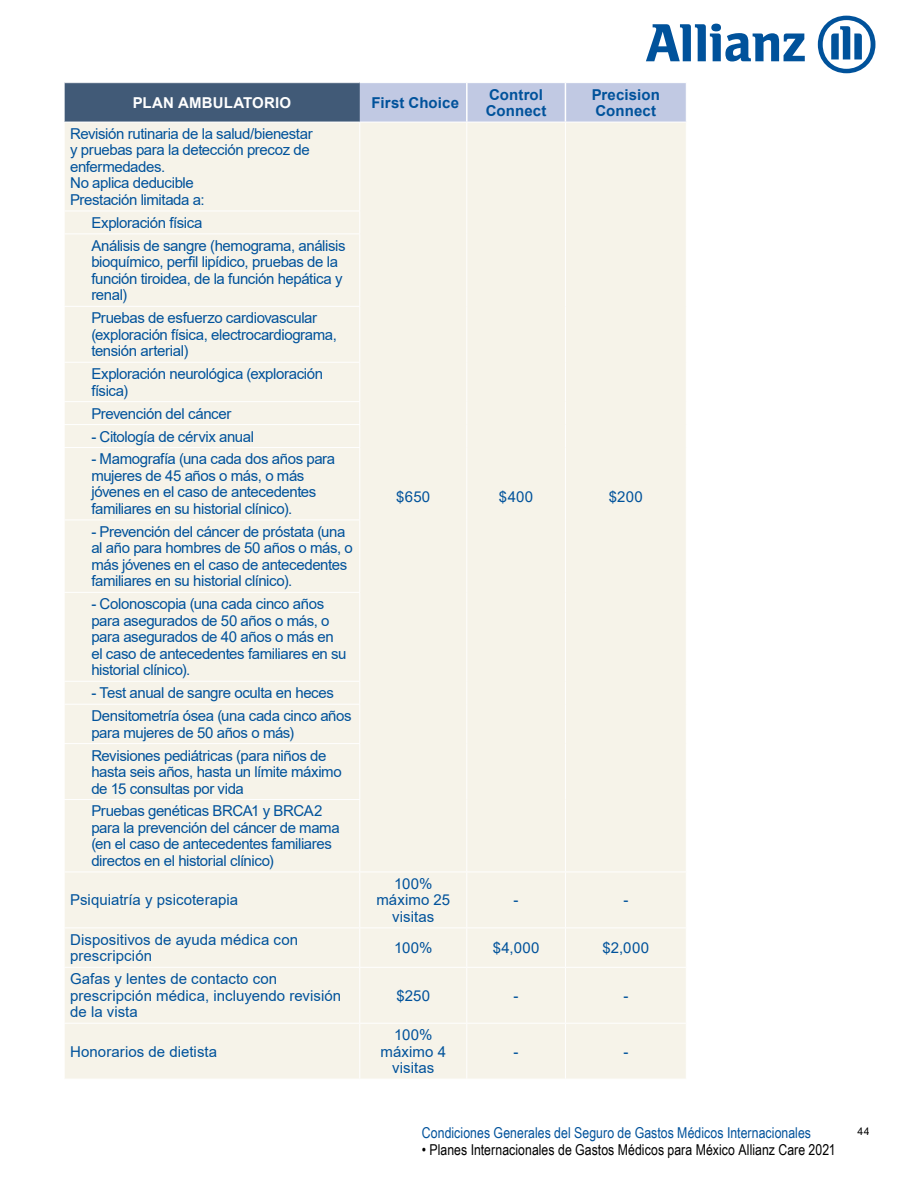
<style>
.page{position:relative;width:918px;height:1188px;background:#fff}
.page>*{position:absolute;margin:0;border:0;box-sizing:border-box;transform-origin:0 0}
.t1{font:15px/16.5px "Arial";letter-spacing:-.025em;color:#00529b}
.t2{font:15px/16.5px "Arial";letter-spacing:.005em;color:#00529b;text-align:center}
.t3{font:15px "Arial Narrow";color:#000}
.t4{font:15px "Arial Narrow";letter-spacing:.005em;color:#00529b}
.t5{font:700 15px/16.5px "Arial";letter-spacing:.01em;color:#00529b}
.t6{font:15px "Arial";color:#00529b}
.t7{font:700 15px "Arial";letter-spacing:.01em;color:#fff}
.t8{font:10.5px "Arial";color:#000}
</style>
<div class="page">
<svg style="left:646px;top:24px;width:159px;height:38px"></svg>
<svg style="left:818px;top:16px;width:57px;height:57px"></svg>
<div style="left:64px;top:83px;width:296px;height:39px;background:#415a77"></div>
<div style="left:360px;top:83px;width:326px;height:39px;background:#c1c9e3"></div>
<div style="left:65px;top:123px;width:621px;height:956px;background:#f6f3e9"></div>
<hr style="left:359px;top:122px;width:1px;height:89px;background:#fff">
<hr style="left:466px;top:122px;width:1px;height:89px;background:#fff">
<hr style="left:565px;top:122px;width:1px;height:89px;background:#fff">
<hr style="left:64px;top:211px;width:296px;height:1px;background:#fff">
<svg style="left:359px;top:212px;width:1px;height:22px"></svg>
<svg style="left:466px;top:211px;width:1px;height:23px"></svg>
<svg style="left:565px;top:211px;width:1px;height:23px"></svg>
<hr style="left:64px;top:234px;width:296px;height:1px;background:#fff">
<hr style="left:359px;top:234px;width:1px;height:72px;background:#fff">
<hr style="left:466px;top:234px;width:1px;height:72px;background:#fff">
<hr style="left:565px;top:234px;width:1px;height:72px;background:#fff">
<hr style="left:64px;top:306px;width:296px;height:1px;background:#fff">
<hr style="left:359px;top:307px;width:1px;height:55px;background:#fff">
<hr style="left:466px;top:306px;width:1px;height:56px;background:#fff">
<hr style="left:565px;top:306px;width:1px;height:56px;background:#fff">
<hr style="left:64px;top:362px;width:296px;height:1px;background:#fff">
<hr style="left:359px;top:363px;width:1px;height:38px;background:#fff">
<hr style="left:466px;top:362px;width:1px;height:40px;background:#fff">
<hr style="left:565px;top:362px;width:1px;height:40px;background:#fff">
<hr style="left:64px;top:401px;width:296px;height:1px;background:#fff">
<hr style="left:64px;top:424px;width:296px;height:1px;background:#fff">
<svg style="left:359px;top:402px;width:1px;height:45px"></svg>
<svg style="left:466px;top:402px;width:1px;height:46px"></svg>
<svg style="left:565px;top:402px;width:1px;height:46px"></svg>
<hr style="left:64px;top:447px;width:296px;height:1px;background:#fff">
<hr style="left:359px;top:448px;width:1px;height:72px;background:#fff">
<hr style="left:466px;top:448px;width:1px;height:72px;background:#fff">
<hr style="left:565px;top:448px;width:1px;height:72px;background:#fff">
<hr style="left:64px;top:520px;width:296px;height:1px;background:#fff">
<hr style="left:359px;top:520px;width:1px;height:72px;background:#fff">
<hr style="left:466px;top:520px;width:1px;height:72px;background:#fff">
<hr style="left:565px;top:520px;width:1px;height:72px;background:#fff">
<hr style="left:64px;top:592px;width:296px;height:1px;background:#fff">
<hr style="left:359px;top:593px;width:1px;height:88px;background:#fff">
<hr style="left:466px;top:592px;width:1px;height:89px;background:#fff">
<hr style="left:565px;top:592px;width:1px;height:89px;background:#fff">
<hr style="left:64px;top:681px;width:296px;height:1px;background:#fff">
<svg style="left:359px;top:682px;width:1px;height:22px"></svg>
<svg style="left:466px;top:681px;width:1px;height:23px"></svg>
<svg style="left:565px;top:681px;width:1px;height:23px"></svg>
<hr style="left:64px;top:704px;width:296px;height:1px;background:#fff">
<hr style="left:359px;top:705px;width:1px;height:38px;background:#fff">
<hr style="left:466px;top:704px;width:1px;height:40px;background:#fff">
<hr style="left:565px;top:704px;width:1px;height:40px;background:#fff">
<hr style="left:64px;top:743px;width:296px;height:1px;background:#fff">
<hr style="left:359px;top:744px;width:1px;height:55px;background:#fff">
<hr style="left:466px;top:744px;width:1px;height:56px;background:#fff">
<hr style="left:565px;top:744px;width:1px;height:56px;background:#fff">
<hr style="left:64px;top:799px;width:296px;height:1px;background:#fff">
<hr style="left:359px;top:800px;width:1px;height:72px;background:#fff">
<hr style="left:466px;top:800px;width:1px;height:72px;background:#fff">
<hr style="left:565px;top:800px;width:1px;height:72px;background:#fff">
<hr style="left:64px;top:872px;width:296px;height:1px;background:#fff">
<hr style="left:360px;top:872px;width:107px;height:1px;background:#fff">
<hr style="left:359px;top:872px;width:1px;height:55px;background:#fff">
<hr style="left:467px;top:872px;width:98px;height:1px;background:#fff">
<hr style="left:466px;top:872px;width:1px;height:55px;background:#fff">
<hr style="left:565px;top:872px;width:122px;height:1px;background:#fff">
<hr style="left:565px;top:872px;width:1px;height:55px;background:#fff">
<hr style="left:64px;top:927px;width:296px;height:1px;background:#fff">
<hr style="left:360px;top:927px;width:107px;height:1px;background:#fff">
<hr style="left:359px;top:928px;width:1px;height:39px;background:#fff">
<hr style="left:467px;top:927px;width:98px;height:1px;background:#fff">
<hr style="left:466px;top:928px;width:1px;height:39px;background:#fff">
<hr style="left:565px;top:927px;width:122px;height:1px;background:#fff">
<hr style="left:565px;top:928px;width:1px;height:39px;background:#fff">
<hr style="left:64px;top:967px;width:296px;height:1px;background:#fff">
<hr style="left:360px;top:967px;width:107px;height:1px;background:#fff">
<hr style="left:359px;top:968px;width:1px;height:55px;background:#fff">
<hr style="left:467px;top:967px;width:98px;height:1px;background:#fff">
<hr style="left:466px;top:968px;width:1px;height:55px;background:#fff">
<hr style="left:565px;top:967px;width:122px;height:1px;background:#fff">
<hr style="left:565px;top:968px;width:1px;height:55px;background:#fff">
<hr style="left:64px;top:1023px;width:296px;height:1px;background:#fff">
<hr style="left:360px;top:1023px;width:107px;height:1px;background:#fff">
<hr style="left:359px;top:1024px;width:1px;height:55px;background:#fff">
<hr style="left:467px;top:1023px;width:98px;height:1px;background:#fff">
<hr style="left:466px;top:1024px;width:1px;height:55px;background:#fff">
<hr style="left:565px;top:1023px;width:122px;height:1px;background:#fff">
<hr style="left:565px;top:1024px;width:1px;height:55px;background:#fff">
<hr style="left:64px;top:83px;width:1px;height:39px;background:#fff">
<hr style="left:466px;top:83px;width:2px;height:39px;background:#fff">
<hr style="left:565px;top:83px;width:1px;height:39px;background:#fff">
<p class="t7" style="left:133px;top:92px;width:160px">PLAN AMBULATORIO</p>
<p class="t5" style="left:372px;top:94px;width:89px">First Choice</p>
<p class="t5" style="left:486px;top:86px;width:62px">Control<br>Connect</p>
<p class="t5" style="left:592px;top:86px;width:70px">Precision<br>Connect</p>
<p class="t1" style="left:70px;top:125px;width:244px">Revisión rutinaria de la salud/bienestar y pruebas para la detección precoz de enfermedades.<br>No aplica deducible<br>Prestación limitada a:</p>
<p class="t1" style="left:91px;top:211px;width:256px;line-height:23px">Exploración física<br>Análisis de sangre (hemograma, análisis</p>
<p class="t1" style="left:91px;top:254px;width:253px">bioquímico, perfil lipídico, pruebas de la función tiroidea, de la función hepática y renal)</p>
<p class="t1" style="left:91px;top:310px;width:247px">Pruebas de esfuerzo cardiovascular (exploración física, electrocardiograma, tensión arterial)</p>
<p class="t1" style="left:91px;top:366px;width:233px">Exploración neurológica (exploración física)</p>
<p class="t1" style="left:91px;top:405px;width:142px">Prevención del cáncer</p>
<p class="t1" style="left:91px;top:428px;width:164px">- Citología de cérvix anual</p>
<p class="t1" style="left:91px;top:451px;width:245px">- Mamografía (una cada dos años para mujeres de 45 años o más, o más jóvenes en el caso de antecedentes familiares en su historial clínico).</p>
<p class="t1" style="left:91px;top:523px;width:263px">- Prevención del cáncer de próstata (una al año para hombres de 50 años o más, o más jóvenes en el caso de antecedentes familiares en su historial clínico).</p>
<p class="t1" style="left:91px;top:596px;width:257px">- Colonoscopia (una cada cinco años para asegurados de 50 años o más, o para asegurados de 40 años o más en el caso de antecedentes familiares en su historial clínico).</p>
<p class="t1" style="left:91px;top:681px;width:262px;line-height:23px">- Test anual de sangre oculta en heces<br>Densitometría ósea (una cada cinco años</p>
<p class="t1" style="left:91px;top:721px;width:237px;line-height:23px">para mujeres de 50 años o más)<br>Revisiones pediátricas (para niños de</p>
<p class="t1" style="left:91px;top:763px;width:252px">hasta seis años, hasta un límite máximo de 15 consultas por vida</p>
<p class="t1" style="left:91px;top:803px;width:250px">Pruebas genéticas BRCA1 y BRCA2 para la prevención del cáncer de mama (en el caso de antecedentes familiares directos en el historial clínico)</p>
<p class="t6" style="left:70px;top:890px;width:170px">Psiquiatría y psicoterapia</p>
<p class="t1" style="left:396px;top:489px;width:35px">$650</p>
<p class="t1" style="left:499px;top:489px;width:36px">$400</p>
<p class="t1" style="left:609px;top:489px;width:35px">$200</p>
<p class="t2" style="left:376px;top:875px;width:75px">100% máximo 25 visitas</p>
<p class="t1" style="left:514px;top:892px;width:6px">-</p>
<p class="t1" style="left:623px;top:892px;width:6px">-</p>
<p class="t2" style="left:70px;top:931px;width:230px;text-align:left">Dispositivos de ayuda médica con prescripción</p>
<p class="t1" style="left:394px;top:939px;width:40px">100%</p>
<p class="t1" style="left:493px;top:939px;width:48px">$4,000</p>
<p class="t1" style="left:603px;top:939px;width:48px">$2,000</p>
<p class="t2" style="left:70px;top:971px;width:273px;text-align:left">Gafas y lentes de contacto con prescripción médica, incluyendo revisión de la vista</p>
<p class="t1" style="left:397px;top:987px;width:35px">$250</p>
<p class="t1" style="left:514px;top:987px;width:6px">-</p>
<p class="t1" style="left:623px;top:987px;width:6px">-</p>
<p class="t2" style="left:70px;top:1043px;width:149px">Honorarios de dietista</p>
<p class="t2" style="left:381px;top:1027px;width:67px">100% máximo 4 visitas</p>
<p class="t1" style="left:514px;top:1043px;width:6px">-</p>
<p class="t1" style="left:623px;top:1043px;width:6px">-</p>
<p class="t4" style="left:422px;top:1122px;width:391px">Condiciones Generales del Seguro de Gastos Médicos Internacionales</p>
<p class="t8" style="left:858px;top:1124px;width:14px">44</p>
<p class="t3" style="left:422px;top:1138px;width:415px">• Planes Internacionales de Gastos Médicos para México Allianz Care 2021</p>
</div>
